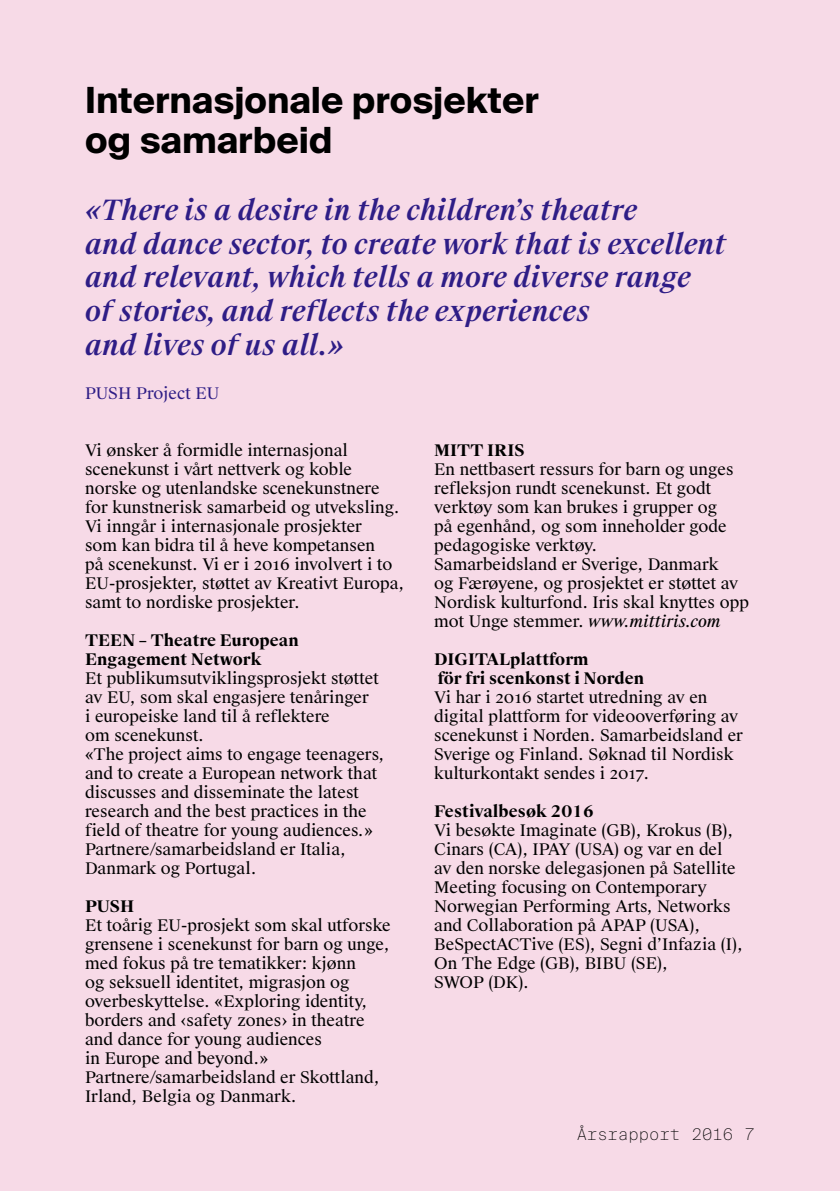
<style>
.page{position:relative;width:840px;height:1191px;background:#fff}
.page>*{position:absolute;margin:0;border:0;box-sizing:border-box;transform-origin:0 0}
.t1{font:700 36px/40px "Suisse Intl";color:#000}
.t2{font:italic 500 28px/33.6px "Suisse Works";color:#2e1d86}
.t3{font:16px/19px "Suisse Works";color:#000}
.t4{font:700 16px/19px "Suisse Works";color:#000}
.t5{font:100 16px "Suisse Intl Mono";color:#000}
.t6{font:16px "Suisse Works";color:#2e1d86}
.s1{font-style:italic}
</style>
<div class="page">
<div style="left:0;top:0;width:839px;height:1191px;background:#f7dae7"></div>
<h1 class="t1" style="left:85px;top:80px;width:455px">Internasjonale prosjekter og samarbeid</h1>
<h2 class="t2" style="left:85px;top:194px;width:642px">«There is a desire in the children’s theatre<br>and dance sector, to create work that is excellent and relevant, which tells a more diverse range<br>of stories, and reflects the experiences<br>and lives of us all.»</h2>
<p class="t6" style="left:85px;top:383px;width:136px">PUSH Project EU</p>
<p class="t3" style="left:85px;top:441px;width:320px">Vi ønsker å formidle internasjonal scenekunst i vårt nettverk og koble norske og utenlandske scenekunstnere for kunstnerisk samarbeid og utveksling.<br>Vi inngår i internasjonale prosjekter<br>som kan bidra til å heve kompetansen<br>på scenekunst. Vi er i 2016 involvert i to EU-prosjekter, støttet av Kreativt Europa, samt to nordiske prosjekter.</p>
<p class="t4" style="left:85px;top:631px;width:215px">TEEN – Theatre European<br>Engagement Network</p>
<p class="t3" style="left:85px;top:669px;width:300px">Et publikumsutviklingsprosjekt støttet av EU, som skal engasjere tenåringer<br>i europeiske land til å reflektere<br>om scenekunst.<br>«The project aims to engage teenagers, and to create a European network that discusses and disseminate the latest research and the best practices in the field of theatre for young audiences.» Partnere/samarbeidsland er Italia, Danmark og Portugal.</p>
<p class="t4" style="left:85px;top:897px;width:50px">PUSH</p>
<p class="t3" style="left:85px;top:916px;width:307px">Et toårig EU-prosjekt som skal utforske grensene i scenekunst for barn og unge, med fokus på tre tematikker: kjønn<br>og seksuell identitet, migrasjon og overbeskyttelse. «Exploring identity, borders and ‹safety zones› in theatre and dance for young audiences<br>in Europe and beyond.» Partnere/samarbeidsland er Skottland, Irland, Belgia og Danmark.</p>
<p class="t4" style="left:434px;top:441px;width:92px">MITT IRIS</p>
<p class="t3" style="left:434px;top:460px;width:316px">En nettbasert ressurs for barn og unges refleksjon rundt scenekunst. Et godt verktøy som kan brukes i grupper og<br>på egenhånd, og som inneholder gode pedagogiske verktøy.<br>Samarbeidsland er Sverige, Danmark<br>og Færøyene, og prosjektet er støttet av Nordisk kulturfond. Iris skal knyttes opp mot Unge stemmer. <span class="s1">www.mittiris.com</span></p>
<p class="t4" style="left:434px;top:650px;width:211px">DIGITALplattform<br>för fri scenkonst i Norden</p>
<p class="t3" style="left:434px;top:688px;width:310px">Vi har i 2016 startet utredning av en digital plattform for videooverføring av scenekunst i Norden. Samarbeidsland er Sverige og Finland. Søknad til Nordisk kulturkontakt sendes i 2017.</p>
<p class="t4" style="left:434px;top:802px;width:161px">Festivalbesøk 2016</p>
<p class="t3" style="left:434px;top:821px;width:310px">Vi besøkte Imaginate (GB), Krokus (B), Cinars (CA), IPAY (USA) og var en del av den norske delegasjonen på Satellite Meeting focusing on Contemporary Norwegian Performing Arts, Networks and Collaboration på APAP (USA), BeSpectACTive (ES), Segni d’Infazia (I), On The Edge (GB), BIBU (SE),<br>SWOP (DK).</p>
<p class="t5" style="left:576px;top:1125px;width:179px">Årsrapport 2016 7</p>
</div>
